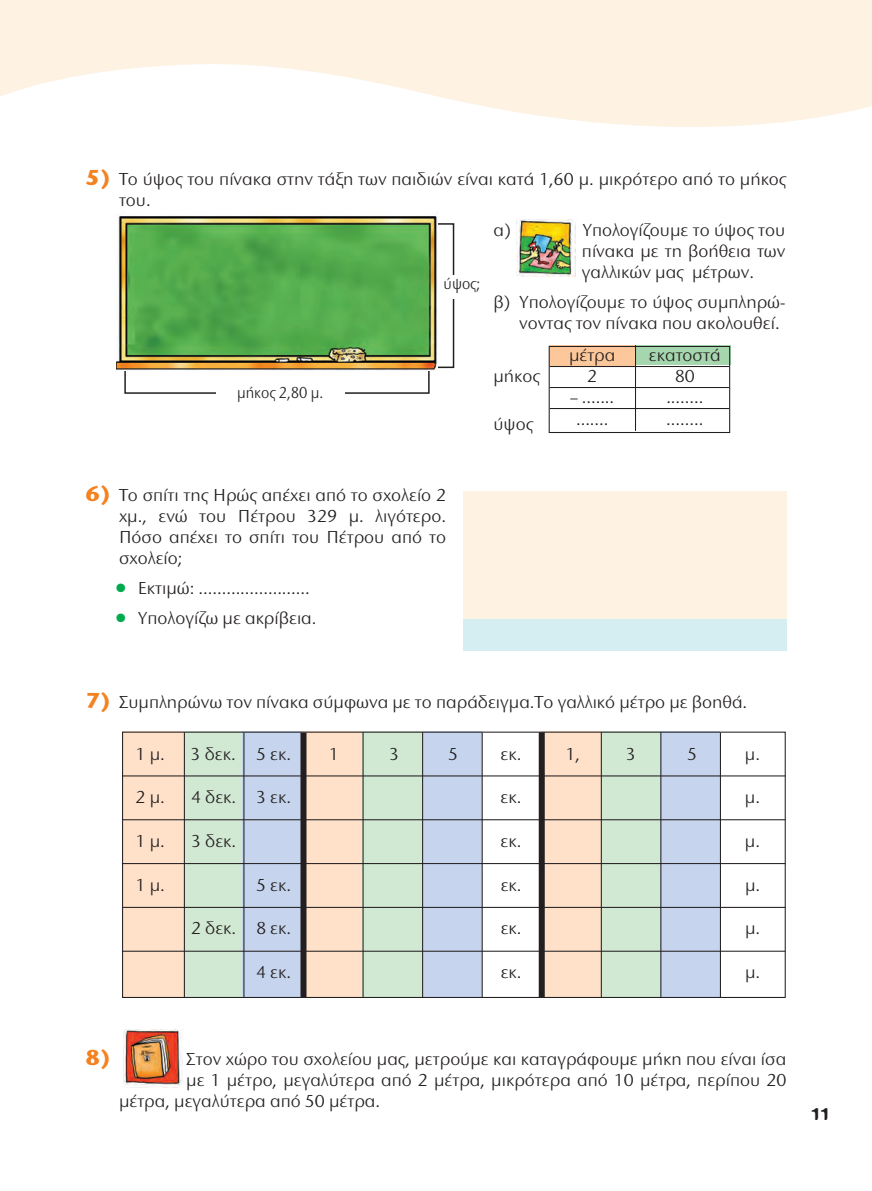
<style>
.page{position:relative;width:872px;height:1191px;background:#fff}
.page>*{position:absolute;margin:0;border:0;box-sizing:border-box;transform-origin:0 0}
.t1{font:700 22.5px "Stone Sans ITC Hel";color:#f58220}
.t2{font:18px/21px "Stone Sans ITC Hel";color:#231f20}
.t3{font:16.5px "Stone Sans ITC Hel";color:#231f20;scale:.9 1}
.t4{font:16.5px "CF Milk";color:#231f20;scale:1.2 1}
.s1{font-weight:700;font-size:22.5px;color:#f58220}
.s2{color:#00ab4d}
</style>
<div class="page">
<svg style="left:0;top:11px;width:871px;height:116px;fill:#fef2e3"></svg>
<div style="left:0;top:0;width:871px;height:11px;background:#fef2e3"></div>
<div style="left:124px;top:353px;width:305px;height:41px;border:2px solid #231f20"></div>
<div style="left:549px;top:345px;width:87px;height:21px;background:#fcc89b"></div>
<div style="left:636px;top:345px;width:94px;height:20px;background:#a5d6ae"></div>
<img style="left:123px;top:1029px;width:59px;height:58px">
<img style="left:116px;top:215px;width:321px;height:155px">
<div style="left:548px;top:346px;width:182px;height:87px;border:1px solid #231f20"></div>
<hr style="left:549px;top:366px;width:180px;height:1px;background:#231f20">
<hr style="left:549px;top:387px;width:180px;height:1px;background:#231f20">
<hr style="left:549px;top:408px;width:180px;height:1px;background:#231f20">
<svg style="left:521px;top:219px;width:55px;height:58px"></svg>
<img style="left:517px;top:219px;width:58px;height:57px">
<div style="left:216px;top:384px;width:128px;height:23px;background:#fff"></div>
<hr style="left:635px;top:345px;width:1px;height:86px;background:#231f20">
<div style="left:463px;top:491px;width:324px;height:132px;background:#fef2e3"></div>
<div style="left:463px;top:619px;width:324px;height:31px;background:#d5eef1"></div>
<div style="left:122px;top:731px;width:62px;height:267px;background:#fee1c8"></div>
<div style="left:184px;top:731px;width:58px;height:267px;background:#d1e9d3"></div>
<div style="left:242px;top:731px;width:60px;height:267px;background:#c6d5ed"></div>
<div style="left:422px;top:731px;width:59px;height:267px;background:#c6d5ed"></div>
<div style="left:659px;top:731px;width:61px;height:267px;background:#c6d5ed"></div>
<div style="left:361px;top:731px;width:61px;height:267px;background:#d1e9d3"></div>
<div style="left:601px;top:731px;width:58px;height:267px;background:#d1e9d3"></div>
<div style="left:302px;top:731px;width:59px;height:267px;background:#fee1c8"></div>
<div style="left:542px;top:731px;width:59px;height:267px;background:#fee1c8"></div>
<hr style="left:184px;top:732px;width:1px;height:265px;background:#231f20">
<hr style="left:243px;top:732px;width:1px;height:265px;background:#231f20">
<div style="left:300px;top:732px;width:6px;height:265px;background:#231f20"></div>
<hr style="left:362px;top:732px;width:1px;height:265px;background:#231f20">
<hr style="left:422px;top:732px;width:1px;height:265px;background:#231f20">
<hr style="left:481px;top:732px;width:1px;height:265px;background:#231f20">
<div style="left:538px;top:732px;width:6px;height:265px;background:#231f20"></div>
<hr style="left:600px;top:732px;width:1px;height:265px;background:#231f20">
<hr style="left:660px;top:732px;width:1px;height:265px;background:#231f20">
<hr style="left:719px;top:732px;width:2px;height:265px;background:#231f20">
<hr style="left:122px;top:775px;width:663px;height:1px;background:#231f20">
<hr style="left:122px;top:819px;width:663px;height:1px;background:#231f20">
<hr style="left:122px;top:863px;width:663px;height:1px;background:#231f20">
<hr style="left:122px;top:906px;width:663px;height:1px;background:#231f20">
<hr style="left:122px;top:950px;width:663px;height:1px;background:#231f20">
<div style="left:122px;top:731px;width:663px;height:267px;border:1px solid #231f20"></div>
<p class="t2" style="left:119px;top:170px;width:668px;text-indent:-33px"><span class="s1">5)</span> Το ύψος του πίνακα στην τάξη των παιδιών είναι κατά 1,60 μ. μικρότερο από το μήκος του.</p>
<p class="t3" style="left:237px;top:386px;width:97px">μήκος 2,80 μ.</p>
<p class="t3" style="left:443px;top:277px;width:42px">ύψος;</p>
<p class="t2" style="left:493px;top:222px;width:19px">α)</p>
<p class="t2" style="left:582px;top:222px;width:205px;text-align:justify">Υπολογίζουμε το ύψος του πίνακα με τη βοήθεια των γαλλικών μας μέτρων.</p>
<p class="t2" style="left:519px;top:293px;width:268px;text-indent:-26px">β) Υπολογίζουμε το ύψος συμπληρώ - νοντας τον πίνακα που ακολουθεί.</p>
<p class="t2" style="left:493px;top:368px;width:48px">μήκος</p>
<p class="t2" style="left:493px;top:415px;width:41px">ύψος</p>
<p class="t2" style="left:569px;top:347px;width:48px">μέτρα</p>
<p class="t2" style="left:649px;top:347px;width:73px">εκατοστά</p>
<p class="t2" style="left:587px;top:368px;width:12px">2</p>
<p class="t2" style="left:674px;top:368px;width:22px">80</p>
<p class="t2" style="left:570px;top:389px;width:45px">– .......</p>
<p class="t2" style="left:666px;top:389px;width:39px">........</p>
<p class="t2" style="left:576px;top:410px;width:34px">.......</p>
<p class="t2" style="left:666px;top:410px;width:39px">........</p>
<p class="t2" style="left:119px;top:486px;width:328px;text-align:justify;text-indent:-33px"><span class="s1">6)</span> Το σπίτι της Ηρώς απέχει από το σχολείο 2 χμ., ενώ του Πέτρου 329 μ. λιγότερο.<br>Πόσο απέχει το σπίτι του Πέτρου από το σχολείο;</p>
<p class="t2" style="left:116px;top:579px;width:195px"><span class="s2">●</span> Εκτιμώ: ........................</p>
<p class="t2" style="left:116px;top:609px;width:202px"><span class="s2">●</span> Υπολογίζω με ακρίβεια.</p>
<p class="t2" style="left:86px;top:693px;width:663px"><span class="s1">7)</span> Συμπληρώνω τον πίνακα σύμφωνα με το παράδειγμα.Το γαλλικό μέτρο με βοηθά.</p>
<p class="t2" style="left:135px;top:745px;width:31px">1 μ.</p>
<p class="t2" style="left:191px;top:745px;width:102px">3 δεκ. 5 εκ.</p>
<p class="t2" style="left:329px;top:745px;width:12px">1</p>
<p class="t2" style="left:389px;top:745px;width:12px">3</p>
<p class="t2" style="left:448px;top:745px;width:12px">5</p>
<p class="t2" style="left:500px;top:745px;width:22px">εκ.</p>
<p class="t2" style="left:565px;top:745px;width:16px">1,</p>
<p class="t2" style="left:626px;top:745px;width:12px">3</p>
<p class="t2" style="left:687px;top:745px;width:12px">5</p>
<p class="t2" style="left:745px;top:745px;width:17px">μ.</p>
<p class="t2" style="left:135px;top:789px;width:31px">2 μ.</p>
<p class="t2" style="left:191px;top:789px;width:101px">4 δεκ. 3 εκ.</p>
<p class="t2" style="left:500px;top:789px;width:22px">εκ.</p>
<p class="t2" style="left:745px;top:789px;width:17px">μ.</p>
<p class="t2" style="left:135px;top:832px;width:31px">1 μ.</p>
<p class="t2" style="left:191px;top:832px;width:47px">3 δεκ.</p>
<p class="t2" style="left:500px;top:832px;width:22px">εκ.</p>
<p class="t2" style="left:745px;top:832px;width:17px">μ.</p>
<p class="t2" style="left:135px;top:876px;width:31px">1 μ.</p>
<p class="t2" style="left:256px;top:876px;width:36px">5 εκ.</p>
<p class="t2" style="left:500px;top:876px;width:22px">εκ.</p>
<p class="t2" style="left:745px;top:876px;width:17px">μ.</p>
<p class="t2" style="left:191px;top:919px;width:101px">2 δεκ. 8 εκ.</p>
<p class="t2" style="left:500px;top:919px;width:22px">εκ.</p>
<p class="t2" style="left:745px;top:919px;width:17px">μ.</p>
<p class="t2" style="left:256px;top:963px;width:36px">4 εκ.</p>
<p class="t2" style="left:500px;top:963px;width:22px">εκ.</p>
<p class="t2" style="left:745px;top:963px;width:17px">μ.</p>
<p class="t1" style="left:86px;top:1049px;width:27px">8)</p>
<p class="t2" style="left:186px;top:1050px;width:601px">Στον χώρο του σχολείου μας, μετρούμε και καταγράφουμε μήκη που είναι ίσα</p>
<p class="t2" style="left:186px;top:1071px;width:601px">με 1 μέτρο, μεγαλύτερα από 2 μέτρα, μικρότερα από 10 μέτρα, περίπου 20</p>
<p class="t2" style="left:119px;top:1092px;width:263px">μέτρα, μεγαλύτερα από 50 μέτρα.</p>
<p class="t4" style="left:810px;top:1108px;width:18px">11</p>
</div>
